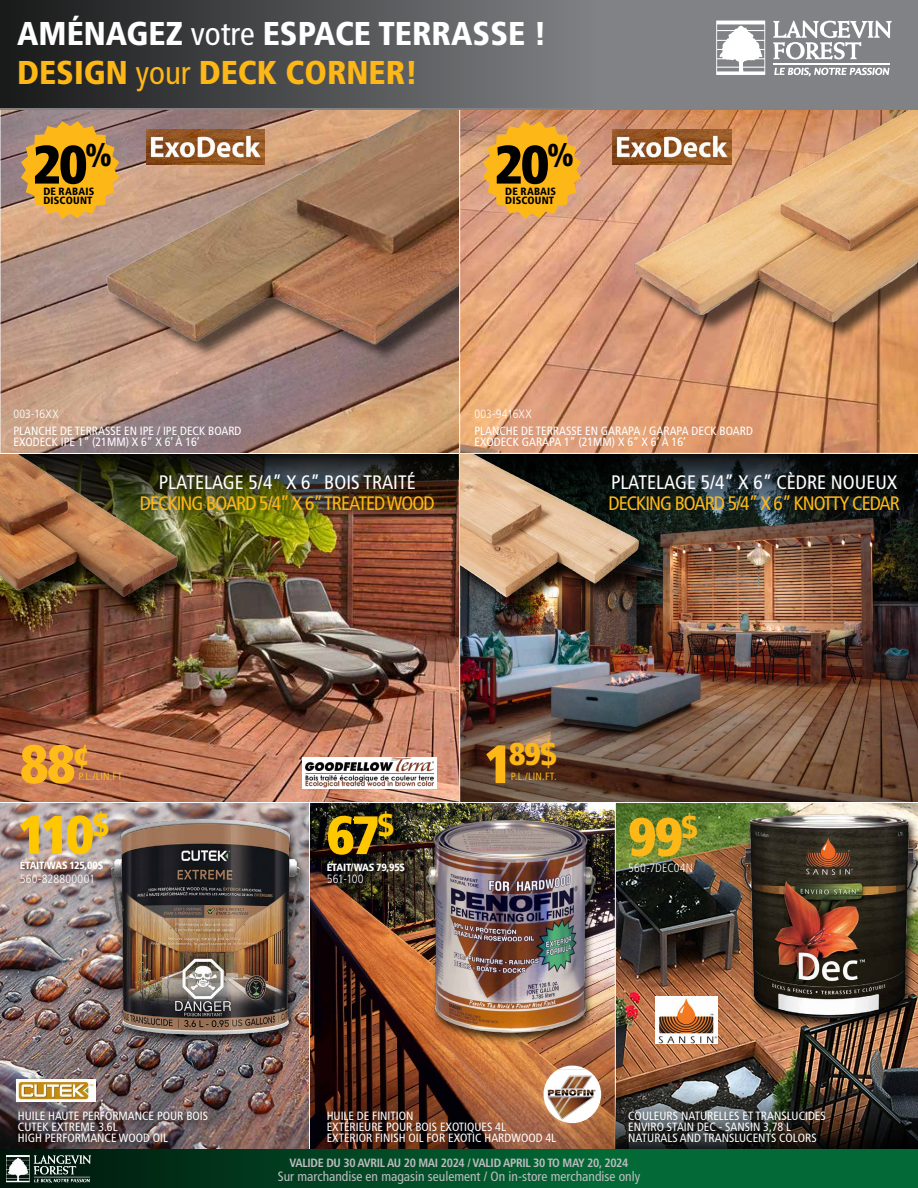
<style>
.page{position:relative;width:918px;height:1188px;background:#fff}
.page>*{position:absolute;margin:0;border:0;box-sizing:border-box;transform-origin:0 0}
.t1{font:900 condensed 54px "Frutiger LT Std";color:#ffc700}
.t2{font:900 condensed 54px "Frutiger LT Std";color:#000}
.t3{font:900 condensed 54px "Frutiger LT Std";color:#fdb717}
.t4{font:900 condensed 54px "Frutiger LT Std";color:#ffbb17}
.t5{font:900 condensed 33px/39.2px "Frutiger LT Std";color:#fff}
.t6{font:900 condensed 31.5px "Frutiger LT Std";color:#fdb717}
.t7{font:condensed 19.5px "Frutiger LT Std";letter-spacing:-.05em;color:#fdb717}
.t8{font:condensed 19.5px "Frutiger LT Std";color:#fff}
.t9{font:condensed 13.5px "Frutiger LT Std";color:#bcbec0}
.t10{font:condensed 12px/11.2px "Frutiger LT Std";color:#fff}
.t11{font:700 condensed 12px "Frutiger LT Std";letter-spacing:-.025em;color:#bcbec0}
.t12{font:300 condensed 12px "Frutiger LT Std";letter-spacing:.015em;color:#fff}
.t13{font:900 condensed 10.5px/9px "Frutiger LT Std";letter-spacing:.02em;color:#000}
.t14{font:900 condensed 10.5px "Frutiger LT Std";letter-spacing:-.02em;color:#fff}
.t15{font:condensed 10.5px "Frutiger LT Std";letter-spacing:.025em;color:#fdb717}
.s1{font-weight:400}
.s2{color:#fdb717}
.s3{font-weight:400;color:#fdb717}
.s4{font-size:54px}
</style>
<div class="page">
<img style="left:2px;top:110px;width:457px;height:343px">
<img style="left:0;top:454px;width:459px;height:348px">
<img style="left:0;top:803px;width:309px;height:346px">
<img style="left:459px;top:454px;width:459px;height:348px">
<img style="left:16px;top:1080px;width:80px;height:22px">
<div style="left:106px;top:817px;width:203px;height:231px;background:#000;opacity:.75"></div>
<img style="left:98px;top:820px;width:211px;height:215px">
<img style="left:311px;top:804px;width:303px;height:345px">
<img style="left:615px;top:803px;width:303px;height:271px">
<div style="left:14px;top:1107px;width:205px;height:47px;background:#000;opacity:.75"></div>
<img style="left:419px;top:806px;width:184px;height:240px">
<img style="left:731px;top:803px;width:187px;height:226px">
<div style="left:535px;top:1066px;width:76px;height:63px;background:#fff;opacity:.75"></div>
<img style="left:539px;top:1069px;width:66px;height:52px">
<svg style="left:21px;top:121px;width:19px;height:98px;background:#d0a054"></svg>
<img style="left:656px;top:996px;width:61px;height:47px">
<img style="left:615px;top:1074px;width:303px;height:75px">
<img style="left:40px;top:109px;width:419px;height:334px">
<svg style="left:459px;top:109px;width:459px;height:345px;background:#dc9d74"></svg>
<img style="left:593px;top:109px;width:325px;height:258px">
<svg style="left:483px;top:121px;width:98px;height:98px;background:#f0ae34"></svg>
<img style="left:613px;top:130px;width:118px;height:35px">
<div style="left:302px;top:757px;width:135px;height:32px;background:linear-gradient(to bottom,#fff,#fff)"></div>
<img style="left:306px;top:758px;width:127px;height:30px">
<img style="left:190px;top:455px;width:268px;height:82px">
<div style="left:0;top:457px;width:195px;height:157px;background:#000;opacity:.75"></div>
<img style="left:0;top:455px;width:190px;height:193px">
<svg style="left:654px;top:455px;width:264px;height:82px;background:#1f2322"></svg>
<img style="left:460px;top:455px;width:194px;height:193px">
<svg style="left:0;top:1187px;width:918px;height:1px"></svg>
<svg style="left:0;top:1149px;width:918px;height:38px;background:#025029"></svg>
<img style="left:7px;top:1155px;width:84px;height:27px">
<svg style="left:0;top:0;width:918px;height:108px;background:#5a5c5e"></svg>
<svg style="left:716px;top:21px;width:49px;height:54px"></svg>
<svg style="left:773px;top:20px;width:119px;height:40px"></svg>
<svg style="left:774px;top:67px;width:115px;height:9px"></svg>
<hr style="left:773px;top:64px;width:117px;height:1px;background:#fff">
<h2 class="t5" style="left:17px;top:14px;width:531px">AMÉNAGEZ <span class="s1">votre</span> ESPACE TERRASSE !<br><span class="s2">DESIGN</span> <span class="s3">your</span> <span class="s2">DECK CORNER!</span></h2>
<h1 class="t2" style="left:33px;top:132px;width:81px">20<sup>%</sup></h1>
<p class="t13" style="left:43px;top:187px;width:52px">DE RABAIS<br>DISCOUNT</p>
<h1 class="t2" style="left:495px;top:132px;width:81px">20<sup>%</sup></h1>
<p class="t13" style="left:505px;top:187px;width:52px">DE RABAIS<br>DISCOUNT</p>
<p class="t12" style="left:14px;top:407px;width:47px">003-16XX</p>
<p class="t10" style="left:14px;top:425px;width:229px">PLANCHE DE TERRASSE EN IPE / IPE DECK BOARD<br>EXODECK IPE 1” (21MM) X 6” X 6’ À 16’</p>
<h3 class="t8" style="left:159px;top:471px;width:258px">PLATELAGE 5/4” X 6” BOIS TRAITÉ</h3>
<h3 class="t7" style="left:140px;top:492px;width:296px">DECKING BOARD 5/4” X 6” TREATED WOOD</h3>
<p class="t12" style="left:475px;top:407px;width:59px">003-9416XX</p>
<p class="t10" style="left:475px;top:425px;width:280px">PLANCHE DE TERRASSE EN GARAPA / GARAPA DECK BOARD<br>EXODECK GARAPA 1” (21MM) X 6” X 6’ À 16’</p>
<h3 class="t8" style="left:611px;top:471px;width:288px">PLATELAGE 5/4” X 6” CÈDRE NOUEUX</h3>
<h3 class="t7" style="left:609px;top:492px;width:293px">DECKING BOARD 5/4” X 6” KNOTTY CEDAR</h3>
<h1 class="t4" style="left:20px;top:731px;width:70px">88<sup>¢</sup></h1>
<h3 class="t6" style="left:484px;top:735px;width:74px"><span class="s4">1</span>89$</h3>
<p class="t15" style="left:78px;top:770px;width:48px">P.L./LIN.FT.</p>
<p class="t15" style="left:511px;top:770px;width:48px">P.L./LIN.FT.</p>
<h1 class="t1" style="left:18px;top:802px;width:93px">110<sup>$</sup></h1>
<p class="t12" style="left:20px;top:872px;width:77px">560-828800001</p>
<p class="t14" style="left:20px;top:859px;width:85px">ÉTAIT/WAS 125,00$</p>
<h1 class="t1" style="left:327px;top:802px;width:69px">67<sup>$</sup></h1>
<p class="t14" style="left:327px;top:861px;width:80px">ÉTAIT/WAS 79,95$</p>
<p class="t12" style="left:327px;top:872px;width:38px">561-100</p>
<h1 class="t3" style="left:628px;top:804px;width:71px">99<sup>$</sup></h1>
<p class="t12" style="left:628px;top:861px;width:66px">560-7DEC04N</p>
<p class="t10" style="left:18px;top:1110px;width:192px">HUILE HAUTE PERFORMANCE POUR BOIS<br>CUTEK EXTREME 3.6L<br>HIGH PERFORMANCE WOOD OIL</p>
<p class="t10" style="left:327px;top:1110px;width:231px">HUILE DE FINITION<br>EXTÉRIEURE POUR BOIS EXOTIQUES 4L<br>EXTERIOR FINISH OIL FOR EXOTIC HARDWOOD 4L</p>
<p class="t10" style="left:628px;top:1110px;width:199px">COULEURS NATURELLES ET TRANSLUCIDES<br>ENVIRO STAIN DEC - SANSIN 3,78 L<br>NATURALS AND TRANSLUCENTS COLORS</p>
<p class="t11" style="left:290px;top:1156px;width:340px">VALIDE DU 30 AVRIL AU 20 MAI 2024 / VALID APRIL 30 TO MAY 20, 2024</p>
<p class="t9" style="left:278px;top:1168px;width:364px">Sur marchandise en magasin seulement / On in-store merchandise only</p>
</div>
